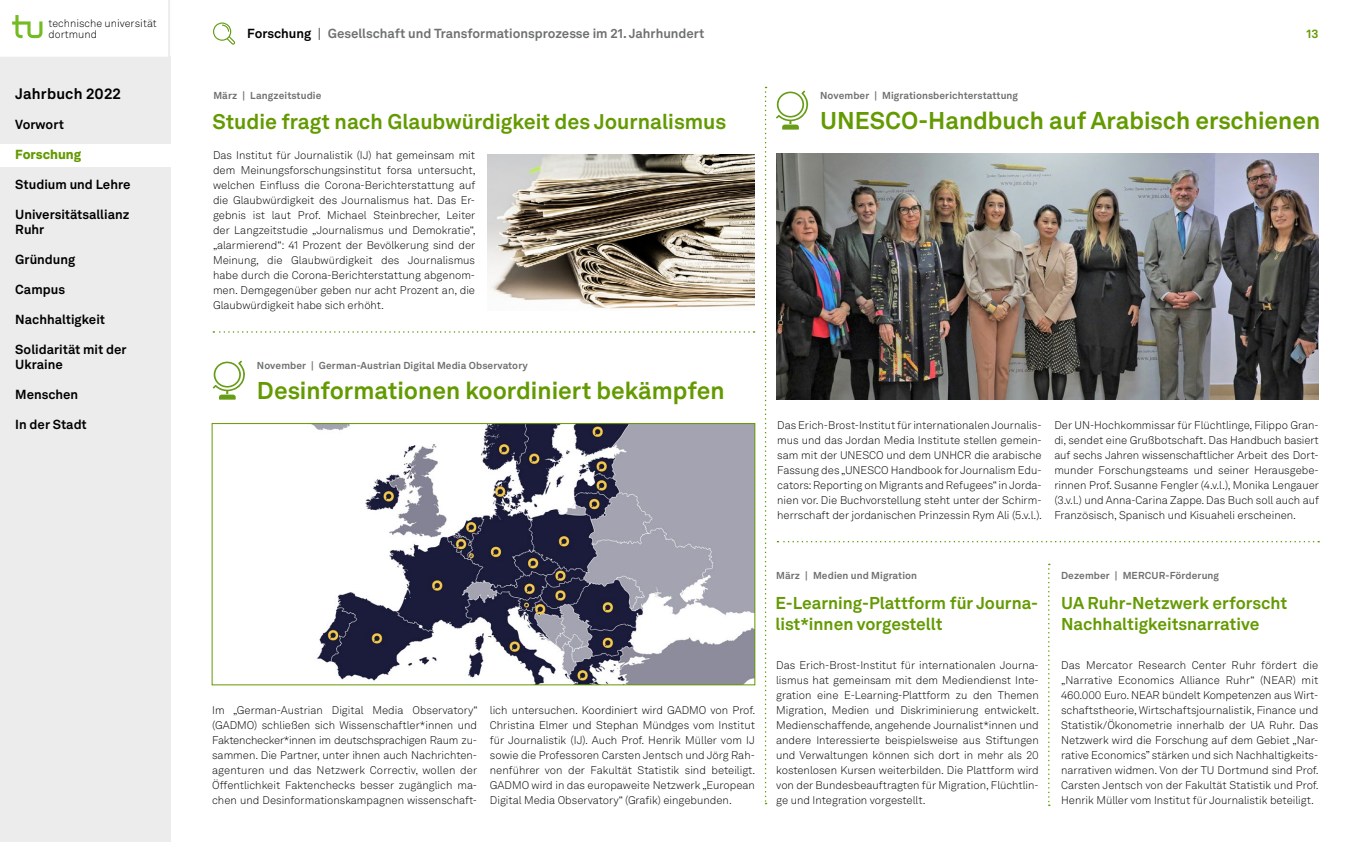
<style>
.page{position:relative;width:1361px;height:842px;background:#fff}
.page>*{position:absolute;margin:0;border:0;box-sizing:border-box;transform-origin:0 0}
.H3_Headline_24_30_WEB_Grün{font:700 24px "Akkurat LL";color:#639a00}
.H4_Headline_21_26_WEB_Grün{font:700 21px "Akkurat LL";color:#639a00}
.H5_Headline_17_21_WEB_Grün{font:700 17px/21px "Akkurat LL";color:#639a00}
.t1{font:700 15px "Akkurat LL";letter-spacing:.01em;color:#000}
.t2{font:700 13px/15px "Akkurat LL";color:#000}
.Z_Kapitel{font:700 13px "Akkurat LL";color:#6f7070}
.t3{font:900 13px "Akkurat LL";color:#639a00}
.t4{font:700 12px "Akkurat LL";color:#639a00}
.P_Fließtext_11_15{font:300 11px/15px "Akkurat LL";color:#000;text-align:justify}
.t5{font:300 10.7px/11.2px "Akkurat";color:#000}
.Z_Schlagwort{font:700 10px "Akkurat LL";letter-spacing:.01em;color:#6f7070}
.s1{color:#000}
</style>
<div class="page">
<div style="left:0;top:57px;width:170px;height:785px;background:#ececec"></div>
<svg style="left:12px;top:0;width:158px;height:57px"></svg>
<div style="left:0;top:144px;width:171px;height:22px;background:#fff"></div>
<svg style="left:213px;top:23px;width:22px;height:22px"></svg>
<img style="left:313px;top:425px;width:440px;height:258px">
<div style="left:212px;top:423px;width:543px;height:262px;border:1px solid #639a00"></div>
<img style="left:488px;top:154px;width:267px;height:155px">
<img style="left:777px;top:154px;width:541px;height:245px">
<svg style="left:776px;top:91px;width:33px;height:38px"></svg>
<svg style="left:213px;top:361px;width:32px;height:38px"></svg>
<svg style="left:213px;top:331px;width:541px;height:2px"></svg>
<svg style="left:765px;top:87px;width:1px;height:717px"></svg>
<svg style="left:777px;top:541px;width:542px;height:1px"></svg>
<svg style="left:1048px;top:564px;width:2px;height:242px"></svg>
<p class="t5" style="left:49px;top:18px;width:110px">technische universität dortmund</p>
<h3 class="t1" style="left:15px;top:82px;width:107px">Jahrbuch 2022</h3>
<p class="t2" style="left:15px;top:116px;width:50px">Vorwort</p>
<p class="t3" style="left:15px;top:144px;width:67px">Forschung</p>
<p class="t2" style="left:15px;top:176px;width:117px">Studium und Lehre</p>
<p class="t2" style="left:15px;top:206px;width:116px">Universitätsallianz<br>Ruhr</p>
<p class="t2" style="left:15px;top:251px;width:62px">Gründung</p>
<p class="t2" style="left:15px;top:281px;width:51px">Campus</p>
<p class="t2" style="left:15px;top:311px;width:91px">Nachhaltigkeit</p>
<p class="t2" style="left:15px;top:341px;width:113px">Solidarität mit der<br>Ukraine</p>
<p class="t2" style="left:15px;top:386px;width:64px">Menschen</p>
<p class="t2" style="left:15px;top:416px;width:73px">In der Stadt</p>
<p class="Z_Kapitel" style="left:247px;top:24px;width:459px"><span class="s1">Forschung</span> | Gesellschaft und Transformationsprozesse im 21. Jahrhundert</p>
<p class="t4" style="left:1306px;top:25px;width:13px">13</p>
<p class="Z_Schlagwort" style="left:213px;top:88px;width:110px">März | Langzeitstudie</p>
<h4 class="H4_Headline_21_26_WEB_Grün" style="left:212px;top:106px;width:515px">Studie fragt nach Glaubwürdigkeit des Journalismus</h4>
<p class="P_Fließtext_11_15" style="left:213px;top:148px;width:264px">Das Institut für Journalistik (IJ) hat gemeinsam mit dem Meinungsforschungsinstitut forsa untersucht, welchen Einfluss die Corona-Berichterstattung auf die Glaubwürdigkeit des Journalismus hat. Das Er&shy;gebnis ist laut Prof. Michael Steinbrecher, Leiter der Langzeitstudie „Journalismus und Demokratie“, „alarmierend“: 41 Prozent der Bevölkerung sind der Meinung, die Glaubwürdigkeit des Journalismus habe durch die Corona-Berichterstattung abgenom&shy;men. Demgegenüber geben nur acht Prozent an, die Glaubwürdigkeit habe sich erhöht.</p>
<p class="Z_Schlagwort" style="left:257px;top:358px;width:272px">November | German-Austrian Digital Media Observatory</p>
<h3 class="H3_Headline_24_30_WEB_Grün" style="left:257px;top:372px;width:469px">Desinformationen koordiniert bekämpfen</h3>
<p class="P_Fließtext_11_15" style="left:212px;top:703px;width:267px">Im „German-Austrian Digital Media Observatory“ (GADMO) schließen sich Wissenschaftler*innen und Faktenchecker*innen im deutschsprachigen Raum zu&shy;sammen. Die Partner, unter ihnen auch Nachrichten&shy;agenturen und das Netzwerk Correctiv, wollen der Öffentlichkeit Faktenchecks besser zugänglich ma&shy;chen und Desinformationskampagnen wissenschaft-</p>
<p class="P_Fließtext_11_15" style="left:490px;top:703px;width:267px">lich untersuchen. Koordiniert wird GADMO von Prof.<br>Christina Elmer und Stephan Mündges vom Institut für Journalistik (IJ). Auch Prof. Henrik Müller vom IJ sowie die Professoren Carsten Jentsch und Jörg Rah&shy;nenführer von der Fakultät Statistik sind beteiligt.<br>GADMO wird in das europaweite Netzwerk „European Digital Media Observatory“ (Grafik) eingebunden.</p>
<p class="Z_Schlagwort" style="left:820px;top:88px;width:199px">November | Migrationsberichterstattung</p>
<h3 class="H3_Headline_24_30_WEB_Grün" style="left:820px;top:102px;width:501px">UNESCO-Handbuch auf Arabisch erschienen</h3>
<p class="P_Fließtext_11_15" style="left:777px;top:418px;width:266px">Das Erich-Brost-Institut für internationalen Journalis&shy;mus und das Jordan Media Institute stellen gemein&shy;sam mit der UNESCO und dem UNHCR die arabische Fassung des „UNESCO Handbook for Journalism Edu&shy;cators: Reporting on Migrants and Refugees“ in Jorda&shy;nien vor. Die Buchvorstellung steht unter der Schirm&shy;herrschaft der jordanischen Prinzessin Rym Ali (5.v.l.).</p>
<p class="P_Fließtext_11_15" style="left:1054px;top:418px;width:266px">Der UN-Hochkommissar für Flüchtlinge, Filippo Gran&shy;di, sendet eine Grußbotschaft. Das Handbuch basiert auf sechs Jahren wissenschaftlicher Arbeit des Dort&shy;munder Forschungsteams und seiner Herausgebe&shy;rinnen Prof. Susanne Fengler (4.v.l.), Monika Lengauer (3.v.l.) und Anna-Carina Zappe. Das Buch soll auch auf Französisch, Spanisch und Kisuaheli erscheinen.</p>
<p class="Z_Schlagwort" style="left:776px;top:568px;width:142px">März | Medien und Migration</p>
<p class="Z_Schlagwort" style="left:1061px;top:568px;width:159px">Dezember | MERCUR-Förderung</p>
<h5 class="H5_Headline_17_21_WEB_Grün" style="left:775px;top:592px;width:264px">E-Learning-Plattform für Journa&shy;list*innen vorgestellt</h5>
<h5 class="H5_Headline_17_21_WEB_Grün" style="left:1061px;top:592px;width:228px">UA Ruhr-Netzwerk erforscht<br>Nachhaltigkeitsnarrative</h5>
<p class="P_Fließtext_11_15" style="left:1061px;top:658px;width:259px">Das Mercator Research Center Ruhr fördert die „Narrative Economics Alliance Ruhr“ (NEAR) mit 460.000 Euro. NEAR bündelt Kompetenzen aus Wirt&shy;schaftstheorie, Wirtschaftsjournalistik, Finance und Statistik/Ökonometrie innerhalb der UA Ruhr. Das Netzwerk wird die Forschung auf dem Gebiet „Nar&shy;rative Economics” stärken und sich Nachhaltigkeits&shy;narrativen widmen. Von der TU Dortmund sind Prof.<br>Carsten Jentsch von der Fakultät Statistik und Prof.<br>Henrik Müller vom Institut für Journalistik beteiligt.</p>
<p class="P_Fließtext_11_15" style="left:776px;top:658px;width:265px">Das Erich-Brost-Institut für internationalen Journa&shy;lismus hat gemeinsam mit dem Mediendienst Inte&shy;gration eine E-Learning-Plattform zu den Themen Migration, Medien und Diskriminierung entwickelt.<br>Medienschaffende, angehende Journalist*innen und andere Interessierte beispielsweise aus Stiftungen und Verwaltungen können sich dort in mehr als 20 kostenlosen Kursen weiterbilden. Die Plattform wird von der Bundesbeauftragten für Migration, Flüchtlin&shy;ge und Integration vorgestellt.</p>
</div>
